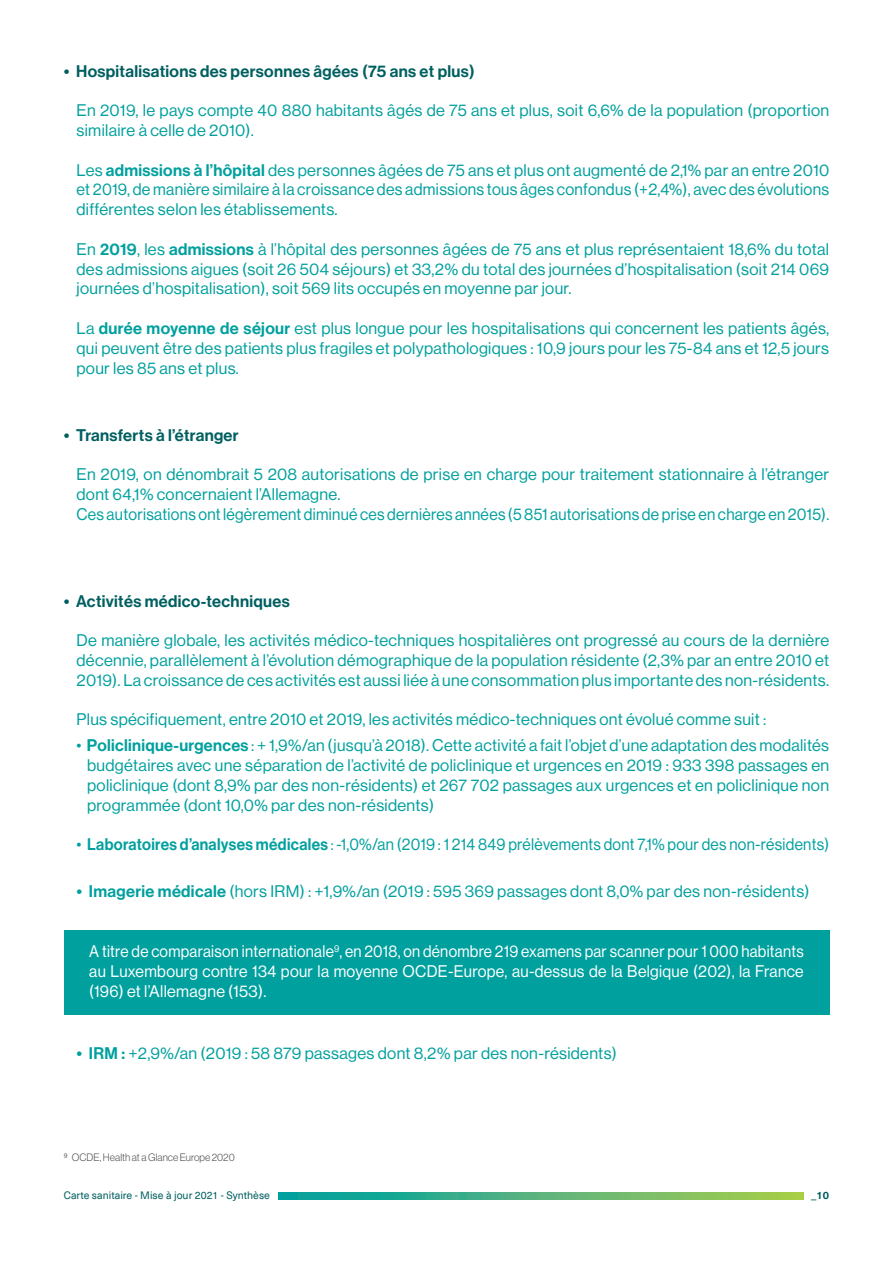
<style>
.page{position:relative;width:893px;height:1263px;background:#fff}
.page>*{position:absolute;margin:0;border:0;box-sizing:border-box;transform-origin:0 0}
.t1{font:16.5px/19.8px "N Haas Grotesk DS Std 55 Rg";letter-spacing:.02em;color:#00a09e;text-align:justify}
.t2{font:16.5px/19.8px "N Haas Grotesk DS Std 55 Rg";letter-spacing:.02em;color:#fff;text-align:justify;scale:.93 1}
.t3{font:16.5px "N Haas Grotesk DS Std 65 Md";letter-spacing:.02em;color:#005f60}
.t4{font:10.5px "Neue Haas Unica Pro";color:#005f60}
.t5{font:10.5px "N Haas Grotesk DS Std 45 Lt";color:#57585a}
.t6{font:700 10.5px "Neue Haas Unica Pro";color:#005f60}
.s1{font-family:"N Haas Grotesk DS Std 65 Md"}
</style>
<div class="page">
<div style="left:64px;top:930px;width:765px;height:84px;background:#00a09e"></div>
<svg style="left:279px;top:1192px;width:525px;height:7px;background:#55b479"></svg>
<p class="t3" style="left:64px;top:61px;width:413px">• Hospitalisations des personnes âgées (75 ans et plus)</p>
<p class="t1" style="left:77px;top:101px;width:754px">En 2019, le pays compte 40 880 habitants âgés de 75 ans et plus, soit 6,6% de la population (proportion similaire à celle de 2010).</p>
<p class="t1" style="left:77px;top:160px;width:754px">Les <span class="s1">admissions à l’hôpital</span> des personnes âgées de 75 ans et plus ont augmenté de 2,1% par an entre 2010 et 2019, de manière similaire à la croissance des admissions tous âges confondus (+2,4%), avec des évolutions différentes selon les établissements.</p>
<p class="t1" style="left:77px;top:239px;width:754px">En <span class="s1">2019</span>, les <span class="s1">admissions</span> à l’hôpital des personnes âgées de 75 ans et plus représentaient 18,6% du total des admissions aigues (soit 26 504 séjours) et 33,2% du total des journées d’hospitalisation (soit 214 069 journées d’hospitalisation), soit 569 lits occupés en moyenne par jour.</p>
<p class="t1" style="left:77px;top:318px;width:754px">La <span class="s1">durée moyenne de séjour</span> est plus longue pour les hospitalisations qui concernent les patients âgés, qui peuvent être des patients plus fragiles et polypathologiques : 10,9 jours pour les 75-84 ans et 12,5 jours pour les 85 ans et plus.</p>
<p class="t3" style="left:64px;top:425px;width:176px">• Transferts à l’étranger</p>
<p class="t1" style="left:77px;top:465px;width:754px;text-align:left">En 2019, on dénombrait 5 208 autorisations de prise en charge pour traitement stationnaire à l’étranger dont 64,1% concernaient l’Allemagne.<br>Ces autorisations ont légèrement diminué ces dernières années (5 851 autorisations de prise en charge en 2015).</p>
<p class="t3" style="left:64px;top:591px;width:227px">• Activités médico-techniques</p>
<p class="t1" style="left:77px;top:631px;width:754px">De manière globale, les activités médico-techniques hospitalières ont progressé au cours de la dernière décennie, parallèlement à l’évolution démographique de la population résidente (2,3% par an entre 2010 et 2019). La croissance de ces activités est aussi liée à une consommation plus importante des non-résidents.</p>
<p class="t1" style="left:77px;top:710px;width:691px">Plus spécifiquement, entre 2010 et 2019, les activités médico-techniques ont évolué comme suit :</p>
<p class="t1" style="left:87px;top:736px;width:744px;text-indent:-11px">• <span class="s1">Policlinique-urgences</span> : + 1,9%/an (jusqu’à 2018). Cette activité a fait l’objet d’une adaptation des modalités budgétaires avec une séparation de l’activité de policlinique et urgences en 2019 : 933 398 passages en policlinique (dont 8,9% par des non-résidents) et 267 702 passages aux urgences et en policlinique non programmée (dont 10,0% par des non-résidents)</p>
<p class="t1" style="left:77px;top:835px;width:754px">• <span class="s1">Laboratoires d’analyses médicales</span> : -1,0%/an (2019 : 1 214 849 prélèvements dont 7,1% pour des non-résidents)</p>
<p class="t1" style="left:77px;top:881px;width:734px"><span class="s1">• Imagerie médicale</span> (hors IRM) : +1,9%/an (2019 : 595 369 passages dont 8,0% par des non-résidents)</p>
<p class="t2" style="left:89px;top:942px;width:770px">A titre de comparaison internationale<sup>9</sup>, en 2018, on dénombre 219 examens par scanner pour 1 000 habitants au Luxembourg contre 134 pour la moyenne OCDE-Europe, au-dessus de la Belgique (202), la France (196) et l’Allemagne (153).</p>
<p class="t1" style="left:77px;top:1043px;width:542px"><span class="s1">• IRM :</span> +2,9%/an (2019 : 58 879 passages dont 8,2% par des non-résidents)</p>
<p class="t5" style="left:64px;top:1151px;width:172px">9 OCDE, Health at a Glance Europe 2020</p>
<p class="t4" style="left:64px;top:1189px;width:208px">Carte sanitaire - Mise à jour 2021 - Synthèse</p>
<p class="t6" style="left:811px;top:1189px;width:19px">_10</p>
</div>
